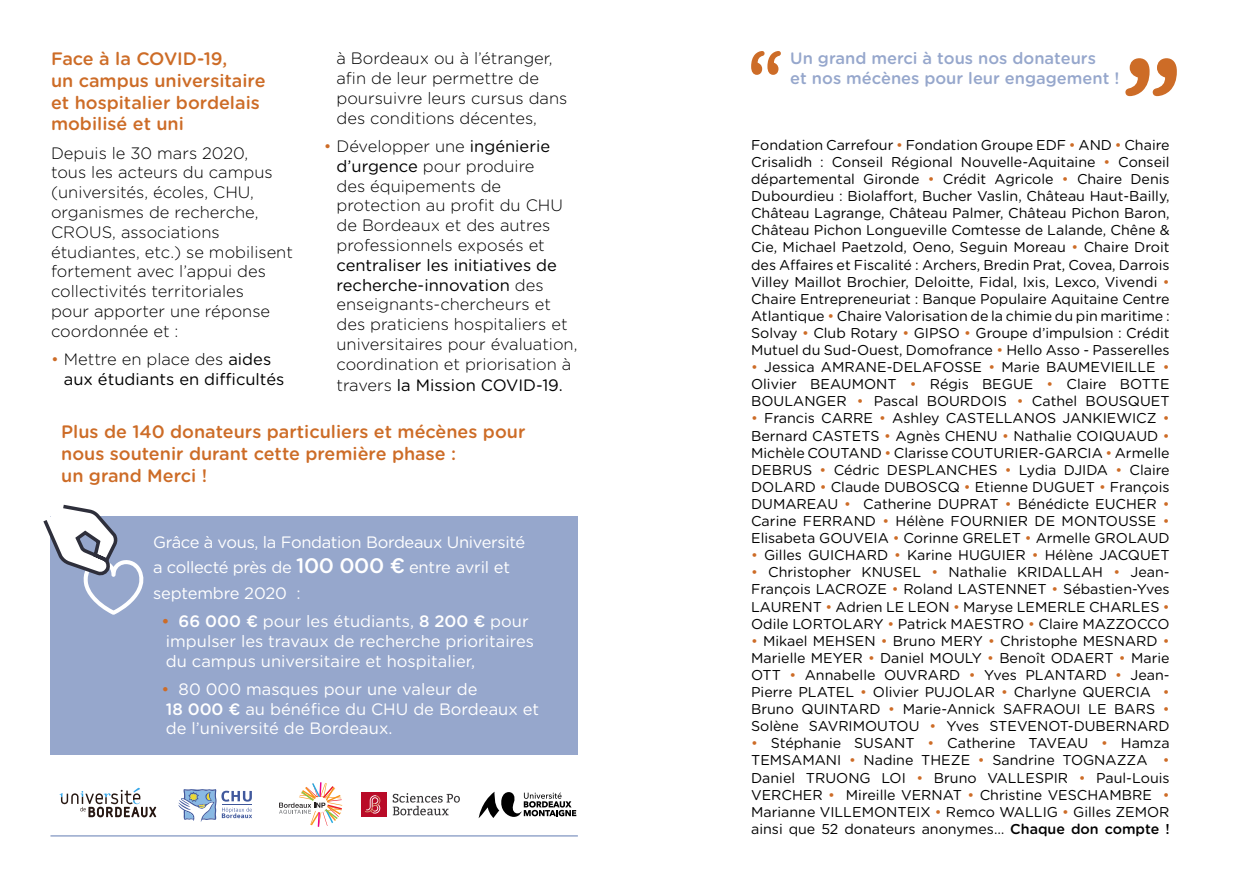
<style>
.page{position:relative;width:1259px;height:893px;background:#fff}
.page>*{position:absolute;margin:0;border:0;box-sizing:border-box;transform-origin:0 0}
.t1{font:500 18px/21.6px "Gotham Rounded";color:#cd6c27}
.t2{font:300 16.5px/19.8px "Gotham Rounded";color:#000}
.t3{font:16.5px/19.8px "Gotham Rounded";color:#fff}
.t4{font:16.5px/25.3px "Gotham Rounded";letter-spacing:-.02em;color:#fff}
.t5{font:16.5px/19.8px "Gotham Rounded";color:#000}
.t6{font:500 16.5px/19.8px "Gotham Rounded";color:#96a7cc}
.t7{font:14.25px/17.1px "Gotham Rounded";color:#000;text-align:justify}
.s1{font-weight:300;color:#cd6c27}
.s2{font-weight:300}
.s3{color:#cd6c27}
.s4{font-weight:400}
.s5{font-weight:500;font-size:21px}
.s6{font-weight:500;color:#cd6c27}
.s7{font-weight:500}
</style>
<div class="page">
<div style="left:50px;top:517px;width:528px;height:238px;background:#96a7cc"></div>
<svg style="left:478px;top:792px;width:98px;height:26px"></svg>
<svg style="left:60px;top:788px;width:96px;height:29px"></svg>
<svg style="left:279px;top:782px;width:63px;height:45px"></svg>
<svg style="left:178px;top:789px;width:74px;height:33px"></svg>
<svg style="left:393px;top:793px;width:67px;height:22px"></svg>
<div style="left:361px;top:792px;width:25px;height:25px;background:#b90b28"></div>
<svg style="left:365px;top:795px;width:15px;height:18px"></svg>
<hr style="left:50px;top:835px;width:528px;height:2px;background:#96a7cc">
<svg style="left:43px;top:504px;width:101px;height:111px"></svg>
<svg style="left:751px;top:51px;width:30px;height:24px"></svg>
<svg style="left:1125px;top:58px;width:51px;height:38px"></svg>
<p class="t1" style="left:51px;top:47px;width:216px">Face à la COVID-19,<br>un campus universitaire et hospitalier bordelais mobilisé et uni</p>
<p class="t2" style="left:51px;top:142px;width:243px">Depuis le 30 mars 2020,<br>tous les acteurs du campus (universités, écoles, CHU, organismes de recherche,<br>CROUS, associations étudiantes, etc.) se mobilisent fortement avec l’appui des collectivités territoriales<br>pour apporter une réponse coordonnée et :</p>
<p class="t5" style="left:64px;top:349px;width:222px;text-indent:-13px"><span class="s1">•</span> <span class="s2">Mettre en place des</span> aides aux étudiants en difficultés</p>
<p class="t2" style="left:336px;top:48px;width:232px">à Bordeaux ou à l’étranger, afin de leur permettre de poursuivre leurs cursus dans des conditions décentes,</p>
<p class="t2" style="left:336px;top:135px;width:228px;text-indent:-13px"><span class="s3">•</span> Développer une <span class="s4">ingénierie d’urgence</span> pour produire des équipements de protection au profit du CHU de Bordeaux et des autres professionnels exposés et</p>
<p class="t2" style="left:336px;top:254px;width:242px"><span class="s4">centraliser les initiatives de recherche-innovation</span> des enseignants-chercheurs et des praticiens hospitaliers et universitaires pour évaluation, coordination et priorisation à</p>
<p class="t5" style="left:336px;top:375px;width:228px"><span class="s2">travers</span> la Mission COVID-19.</p>
<p class="t1" style="left:61px;top:420px;width:466px">Plus de 140 donateurs particuliers et mécènes pour nous soutenir durant cette première phase :<br>un grand Merci !</p>
<p class="t4" style="left:153px;top:529px;width:374px">Grâce à vous, la Fondation Bordeaux Université a collecté près de <span class="s5">100 000 €</span> entre avril et septembre 2020 :</p>
<p class="t3" style="left:162px;top:610px;width:374px"><span class="s6">•</span> <span class="s7">66 000 €</span> pour les étudiants, <span class="s7">8 200 €</span> pour impulser les travaux de recherche prioritaires du campus universitaire et hospitalier,</p>
<p class="t3" style="left:162px;top:678px;width:379px"><span class="s3">•</span> 80 000 masques pour une valeur de<br><span class="s7">18 000 €</span> au bénéfice du CHU de Bordeaux et de l’université de Bordeaux.</p>
<p class="t6" style="left:790px;top:48px;width:331px">Un grand merci à tous nos donateurs<br>et nos mécènes pour leur engagement !</p>
<p class="t7" style="left:751px;top:136px;width:420px">Fondation Carrefour <span class="s3">•</span> Fondation Groupe EDF <span class="s3">•</span> AND <span class="s3">•</span> Chaire Crisalidh : Conseil Régional Nouvelle-Aquitaine <span class="s3">•</span> Conseil départemental Gironde <span class="s3">•</span> Crédit Agricole <span class="s3">•</span> Chaire Denis Dubourdieu : Biolaffort, Bucher Vaslin, Château Haut-Bailly, Château Lagrange, Château Palmer, Château Pichon Baron, Château Pichon Longueville Comtesse de Lalande, Chêne &amp; Cie, Michael Paetzold, Oeno, Seguin Moreau <span class="s3">•</span> Chaire Droit des Affaires et Fiscalité : Archers, Bredin Prat, Covea, Darrois Villey Maillot Brochier, Deloitte, Fidal, Ixis, Lexco, Vivendi <span class="s3">• </span>Chaire Entrepreneuriat : Banque Populaire Aquitaine Centre Atlantique <span class="s3">•</span> Chaire Valorisation de la chimie du pin maritime :<br>Solvay <span class="s3">•</span> Club Rotary <span class="s3">•</span> GIPSO <span class="s3">•</span> Groupe d’impulsion : Crédit Mutuel du Sud-Ouest, Domofrance <span class="s3">•</span> Hello Asso - Passerelles</p>
<p class="t7" style="left:751px;top:358px;width:420px"><span class="s3">•</span> Jessica AMRANE-DELAFOSSE <span class="s3">•</span> Marie BAUMEVIEILLE <span class="s3">• </span>Olivier BEAUMONT <span class="s3">•</span> Régis BEGUE <span class="s3">•</span> Claire BOTTE BOULANGER <span class="s3">•</span> Pascal BOURDOIS <span class="s3">•</span> Cathel BOUSQUET</p>
<p class="t7" style="left:751px;top:409px;width:420px"><span class="s3">•</span> Francis CARRE <span class="s3">•</span> Ashley CASTELLANOS JANKIEWICZ <span class="s3">• </span>Bernard CASTETS <span class="s3">•</span> Agnès CHENU <span class="s3">•</span> Nathalie COIQUAUD <span class="s3">• </span>Michèle COUTAND <span class="s3">•</span> Clarisse COUTURIER-GARCIA <span class="s3">•</span> Armelle DEBRUS <span class="s3">•</span> Cédric DESPLANCHES <span class="s3">•</span> Lydia DJIDA <span class="s3">•</span> Claire DOLARD <span class="s3">•</span> Claude DUBOSCQ <span class="s3">•</span> Etienne DUGUET <span class="s3">•</span> François DUMAREAU <span class="s3">•</span> Catherine DUPRAT <span class="s3">•</span> Bénédicte EUCHER <span class="s3">• </span>Carine FERRAND <span class="s3">•</span> Hélène FOURNIER DE MONTOUSSE <span class="s3">• </span>Elisabeta GOUVEIA <span class="s3">•</span> Corinne GRELET <span class="s3">•</span> Armelle GROLAUD</p>
<p class="t7" style="left:751px;top:546px;width:420px"><span class="s3">•</span> Gilles GUICHARD <span class="s3">•</span> Karine HUGUIER <span class="s3">•</span> Hélène JACQUET</p>
<p class="t7" style="left:751px;top:563px;width:420px"><span class="s3">•</span> Christopher KNUSEL <span class="s3">•</span> Nathalie KRIDALLAH <span class="s3">•</span> Jean-François LACROZE <span class="s3">•</span> Roland LASTENNET <span class="s3">•</span> Sébastien-Yves LAURENT <span class="s3">•</span> Adrien LE LEON <span class="s3">•</span> Maryse LEMERLE CHARLES <span class="s3">• </span>Odile LORTOLARY <span class="s3">•</span> Patrick MAESTRO <span class="s3">•</span> Claire MAZZOCCO</p>
<p class="t7" style="left:751px;top:631px;width:420px"><span class="s3">•</span> Mikael MEHSEN <span class="s3">•</span> Bruno MERY <span class="s3">•</span> Christophe MESNARD <span class="s3">• </span>Marielle MEYER <span class="s3">•</span> Daniel MOULY <span class="s3">•</span> Benoît ODAERT <span class="s3">•</span> Marie OTT <span class="s3">•</span> Annabelle OUVRARD <span class="s3">•</span> Yves PLANTARD <span class="s3">•</span> Jean-Pierre PLATEL <span class="s3">•</span> Olivier PUJOLAR <span class="s3">•</span> Charlyne QUERCIA <span class="s3">• </span>Bruno QUINTARD <span class="s3">•</span> Marie-Annick SAFRAOUI LE BARS <span class="s3">• </span>Solène SAVRIMOUTOU <span class="s3">•</span> Yves STEVENOT-DUBERNARD</p>
<p class="t7" style="left:751px;top:734px;width:420px"><span class="s3">•</span> Stéphanie SUSANT <span class="s3">•</span> Catherine TAVEAU <span class="s3">•</span> Hamza TEMSAMANI <span class="s3">•</span> Nadine THEZE <span class="s3">•</span> Sandrine TOGNAZZA <span class="s3">• </span>Daniel TRUONG LOI <span class="s3">•</span> Bruno VALLESPIR <span class="s3">•</span> Paul-Louis VERCHER <span class="s3">•</span> Mireille VERNAT <span class="s3">•</span> Christine VESCHAMBRE <span class="s3">• </span>Marianne VILLEMONTEIX <span class="s3">•</span> Remco WALLIG <span class="s3">•</span> Gilles ZEMOR ainsi que 52 donateurs anonymes… <span class="s7">Chaque don compte !</span></p>
</div>
